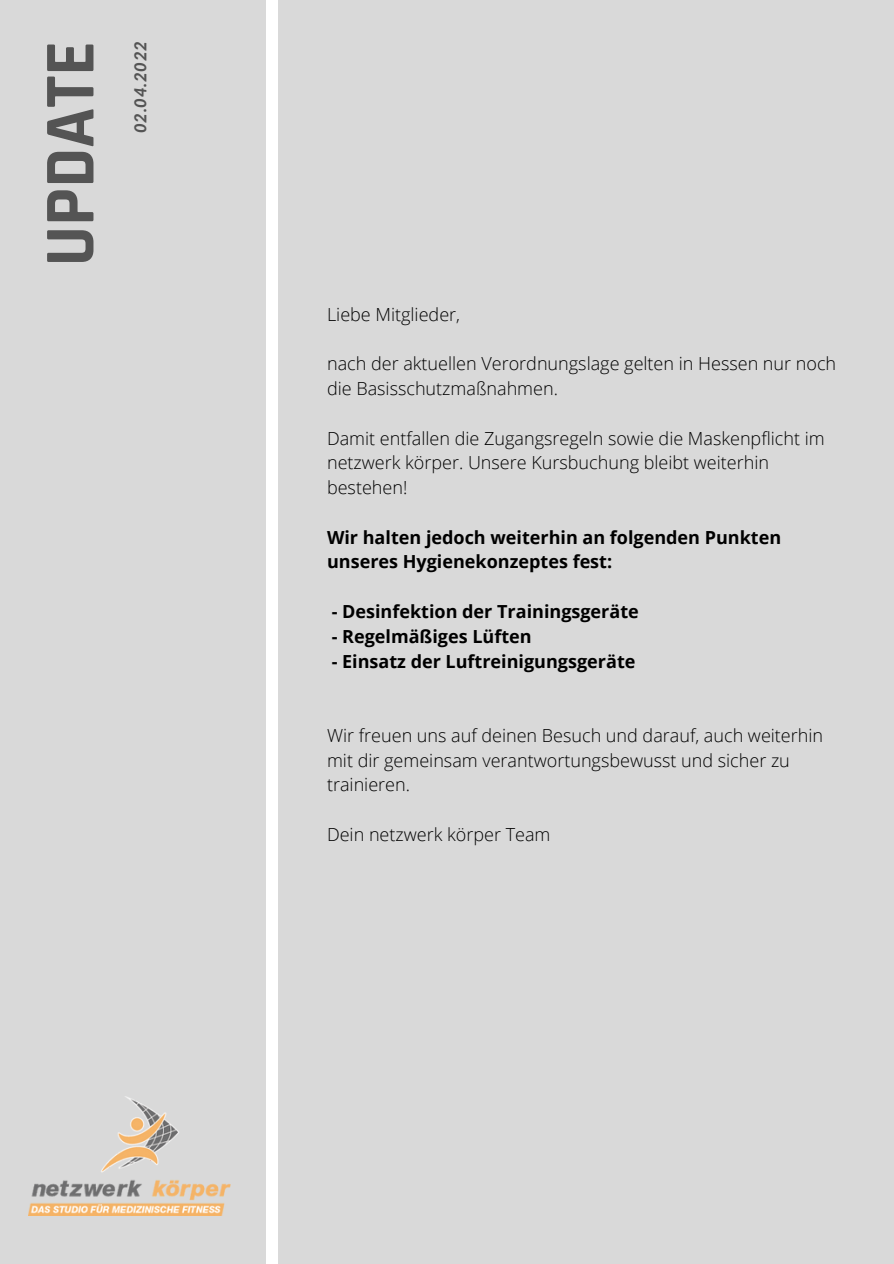
<style>
.page{position:relative;width:894px;height:1264px;background:#fff}
.page>*{position:absolute;margin:0;border:0;box-sizing:border-box;transform-origin:0 0}
.t1{font:700 72px "Rajdhani";color:#545454}
.t2{font:300 18px/24.8px "Open Sans";color:#000}
.t3{font:700 18px/24.8px "Open Sans";color:#000}
.t4{font:italic 800 16.5px "Lato";letter-spacing:.05em;color:#545454}
</style>
<div class="page">
<div style="left:0;top:0;width:893px;height:1263px;background:#d9d9d9"></div>
<div style="left:266px;top:0;width:12px;height:1263px;background:#fff"></div>
<img style="left:28px;top:1096px;width:203px;height:119px">
<p class="t1" style="left:26px;top:266px;width:226px;rotate:-90deg">UPDATE</p>
<p class="t4" style="left:130px;top:133px;width:93px;rotate:-90deg">02.04.2022</p>
<p class="t2" style="left:327px;top:301px;width:134px">Liebe Mitglieder,</p>
<p class="t2" style="left:327px;top:351px;width:510px">nach der aktuellen Verordnungslage gelten in Hessen nur noch die Basisschutzmaßnahmen.</p>
<p class="t2" style="left:327px;top:425px;width:499px">Damit entfallen die Zugangsregeln sowie die Maskenpflicht im netzwerk körper. Unsere Kursbuchung bleibt weiterhin bestehen!</p>
<p class="t3" style="left:327px;top:524px;width:455px">Wir halten jedoch weiterhin an folgenden Punkten unseres Hygienekonzeptes fest:</p>
<p class="t3" style="left:331px;top:598px;width:308px">- Desinfektion der Trainingsgeräte</p>
<p class="t3" style="left:331px;top:623px;width:201px">- Regelmäßiges Lüften</p>
<p class="t3" style="left:331px;top:648px;width:305px">- Einsatz der Luftreinigungsgeräte</p>
<p class="t2" style="left:327px;top:722px;width:497px">Wir freuen uns auf deinen Besuch und darauf, auch weiterhin mit dir gemeinsam verantwortungsbewusst und sicher zu trainieren.</p>
<p class="t2" style="left:327px;top:821px;width:225px">Dein netzwerk körper Team</p>
</div>
